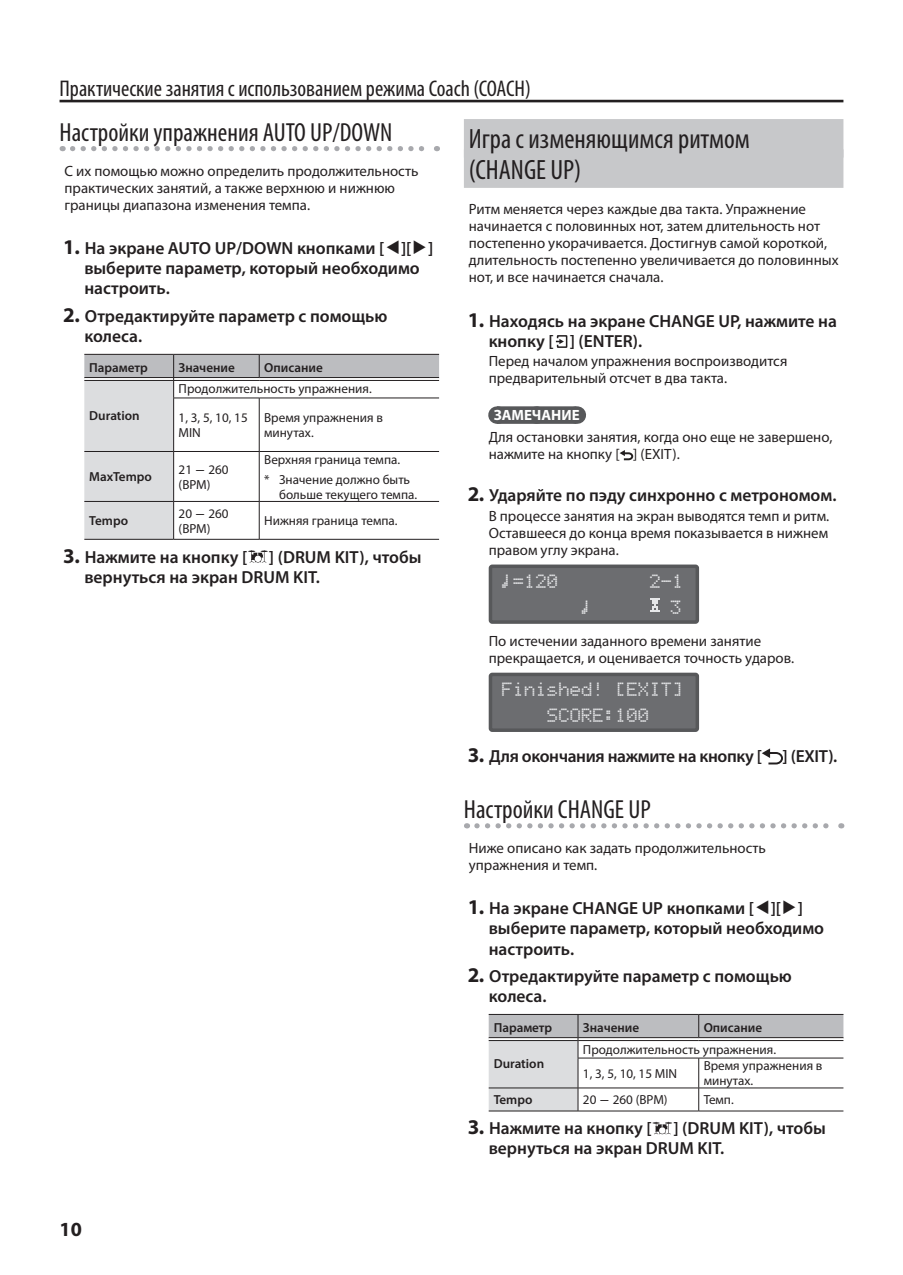
<style>
.page{position:relative;width:903px;height:1275px;background:#fff}
.page>*{position:absolute;margin:0;border:0;box-sizing:border-box;transform-origin:0 0}
.Head_3{font:condensed 28px/31.5px "Myriad Pro";color:#231f20}
.Head_4{font:condensed 26.25px "Myriad Pro";color:#231f20}
.t1{font:condensed 22.75px "Myriad Pro";color:#231f20}
.t2{font:700 20.12px "Myriad Pro";color:#231f20}
.t3{font:600 17.5px/20.1px "Myriad Pro";color:#231f20}
.t4{font:600 17.5px "Myriad Pro";letter-spacing:-.02em;color:#231f20}
.Screen{font:17.5px "Roland Owners Manual LCD";color:#e6e7e9}
.Body_lead{font:14.88px/17.2px "Myriad Pro";color:#231f20}
.Body{font:14.88px/17.2px "Myriad Pro";color:#231f20}
.Body_for_MEMO_NOTE{font:14.88px/17.2px "Myriad Pro";color:#231f20}
.Icon_MEMO{font:700 14.88px "Myriad Pro";color:#fff}
.Cell{font:13.12px/15px "Myriad Pro";color:#231f20}
.Cell_Header{font:600 13.12px "Myriad Pro";color:#231f20}
.s1{font-weight:700;font-size:21px}
.s2{font-family:"Roland Owners Manual 01 rev 1";font-weight:400}
.s3{font-family:"Arial Narrow"}
</style>
<div class="page">
<hr style="left:60px;top:100px;width:783px;height:2px;background:#231f20">
<svg style="left:73px;top:146px;width:364px;height:5px"></svg>
<hr style="left:84px;top:539px;width:90px;height:1px;background:#231f20">
<hr style="left:174px;top:539px;width:85px;height:1px;background:#231f20">
<hr style="left:259px;top:539px;width:180px;height:1px;background:#231f20">
<svg style="left:84px;top:354px;width:355px;height:185px"></svg>
<svg style="left:248px;top:550px;width:20px;height:13px"></svg>
<div style="left:464px;top:119px;width:379px;height:39px;background:#c7c8ca"></div>
<div style="left:464px;top:149px;width:379px;height:39px;background:#c7c8ca"></div>
<div style="left:497px;top:406px;width:79px;height:18px;background:#57585a"></div>
<svg style="left:537px;top:406px;width:19px;height:18px"></svg>
<svg style="left:576px;top:406px;width:1px;height:18px"></svg>
<svg style="left:477px;top:823px;width:352px;height:5px"></svg>
<svg style="left:555px;top:335px;width:13px;height:13px"></svg>
<svg style="left:619px;top:450px;width:15px;height:11px"></svg>
<div style="left:490px;top:566px;width:207px;height:56px;background:#6c6d70;border-radius:2px"></div>
<svg style="left:650px;top:598px;width:9px;height:14px"></svg>
<div style="left:489px;top:564px;width:210px;height:60px;border:4px solid #57585a;border-radius:2px"></div>
<div style="left:490px;top:674px;width:207px;height:56px;background:#6c6d70;border-radius:2px"></div>
<div style="left:489px;top:673px;width:210px;height:59px;border:4px solid #57585a;border-radius:2px"></div>
<svg style="left:762px;top:748px;width:21px;height:17px"></svg>
<hr style="left:489px;top:1111px;width:89px;height:1px;background:#231f20">
<hr style="left:578px;top:1111px;width:121px;height:1px;background:#231f20">
<hr style="left:699px;top:1111px;width:144px;height:1px;background:#231f20">
<svg style="left:489px;top:1014px;width:354px;height:97px"></svg>
<svg style="left:652px;top:1122px;width:20px;height:12px"></svg>
<h3 class="t1" style="left:60px;top:75px;width:473px">Практические занятия с использованием режима Coach (COACH)</h3>
<p class="Head_4" style="left:60px;top:116px;width:334px">Настройки упражнения AUTO UP/DOWN</p>
<p class="Body_lead" style="left:64px;top:162px;width:356px">С их помощью можно определить продолжительность практических занятий, а также верхнюю и нижнюю границы диапазона изменения темпа.</p>
<p class="t3" style="left:84px;top:238px;width:351px;text-indent:-21px"><span class="s1">1.</span> На экране AUTO UP/DOWN кнопками [<span class="s2">C</span>][<span class="s2">A</span>] выберите параметр, который необходимо настроить.</p>
<p class="t3" style="left:84px;top:306px;width:305px;text-indent:-21px"><span class="s1">2.</span> Отредактируйте параметр с помощью колеса.</p>
<p class="Cell_Header" style="left:89px;top:359px;width:60px">Параметр</p>
<p class="Cell_Header" style="left:179px;top:359px;width:58px">Значение</p>
<p class="Cell_Header" style="left:264px;top:359px;width:60px">Описание</p>
<p class="Cell_Header" style="left:89px;top:407px;width:52px">Duration</p>
<p class="Head_3" style="left:469px;top:122px;width:282px">Игра с изменяющимся ритмом (CHANGE UP)</p>
<p class="Body_lead" style="left:469px;top:200px;width:371px">Ритм меняется через каждые два такта. Упражнение начинается с половинных нот, затем длительность нот постепенно укорачивается. Достигнув самой короткой, длительность постепенно увеличивается до половинных нот, и все начинается сначала.</p>
<p class="t3" style="left:489px;top:310px;width:350px;text-indent:-21px"><span class="s1">1.</span> Находясь на экране CHANGE UP, нажмите на кнопку [ ] (ENTER).</p>
<p class="Body" style="left:489px;top:352px;width:300px">Перед началом упражнения воспроизводится предварительный отсчет в два такта.</p>
<p class="Icon_MEMO" style="left:494px;top:405px;width:87px">ЗАМЕЧАНИЕ</p>
<p class="Body_for_MEMO_NOTE" style="left:489px;top:428px;width:345px">Для остановки занятия, когда оно еще не завершено, нажмите на кнопку [ ] (EXIT).</p>
<p class="t3" style="left:468px;top:485px;width:369px"><span class="s1">2.</span> Ударяйте по пэду синхронно с метрономом.</p>
<p class="Body" style="left:489px;top:507px;width:342px;text-align:justify">В процессе занятия на экран выводятся темп и ритм.<br>Оставшееся до конца время показывается в нижнем правом углу экрана.</p>
<p class="Screen" style="left:502px;top:572px;width:58px">Ì=120</p>
<p class="Screen" style="left:650px;top:572px;width:36px">2-1</p>
<p class="Screen" style="left:582px;top:598px;width:13px">Ì</p>
<p class="Screen" style="left:671px;top:598px;width:13px">3</p>
<p class="Body" style="left:489px;top:632px;width:307px">По истечении заданного времени занятие прекращается, и оценивается точность ударов.</p>
<p class="Screen" style="left:502px;top:680px;width:183px">Finished! [EXIT]</p>
<p class="Screen" style="left:548px;top:706px;width:104px">SCORE:100</p>
<p class="t4" style="left:468px;top:745px;width:370px"><span class="s1">3.</span> Для окончания нажмите на кнопку [ ] (EXIT).</p>
<p class="Head_4" style="left:464px;top:794px;width:188px">Настройки CHANGE UP</p>
<p class="Body_lead" style="left:469px;top:839px;width:299px">Ниже описано как задать продолжительность упражнения и темп.</p>
<p class="t3" style="left:489px;top:898px;width:337px;text-indent:-21px"><span class="s1">1.</span> На экране CHANGE UP кнопками [<span class="s2">C</span>][<span class="s2">A</span>] выберите параметр, который необходимо настроить.</p>
<p class="t3" style="left:489px;top:966px;width:305px;text-indent:-21px"><span class="s1">2.</span> Отредактируйте параметр с помощью колеса.</p>
<p class="Cell_Header" style="left:494px;top:1019px;width:60px">Параметр</p>
<p class="Cell_Header" style="left:583px;top:1019px;width:58px">Значение</p>
<p class="Cell_Header" style="left:704px;top:1019px;width:60px">Описание</p>
<p class="Cell_Header" style="left:494px;top:1056px;width:52px">Duration</p>
<p class="Cell" style="left:179px;top:381px;width:195px">Продолжительность упражнения.</p>
<p class="Cell" style="left:179px;top:410px;width:71px">1, 3, 5, 10, 15<br>MIN</p>
<p class="Cell" style="left:264px;top:410px;width:120px">Время упражнения в минутах.</p>
<p class="Cell" style="left:264px;top:452px;width:137px">Верхняя граница темпа.</p>
<p class="Cell" style="left:279px;top:472px;width:140px;text-indent:-15px">* Значение должно быть больше текущего темпа.</p>
<p class="Cell_Header" style="left:89px;top:469px;width:64px">MaxTempo</p>
<p class="Cell" style="left:179px;top:462px;width:51px">21 <span class="s3">―</span> 260 (BPM)</p>
<p class="Cell_Header" style="left:89px;top:512px;width:40px">Tempo</p>
<p class="Cell" style="left:179px;top:506px;width:51px">20 <span class="s3">―</span> 260 (BPM)</p>
<p class="Cell" style="left:264px;top:513px;width:135px">Нижняя граница темпа.</p>
<p class="t3" style="left:84px;top:546px;width:339px;text-indent:-21px"><span class="s1">3.</span> Нажмите на кнопку [ ] (DRUM KIT), чтобы вернуться на экран DRUM KIT.</p>
<p class="Cell" style="left:583px;top:1041px;width:195px">Продолжительность упражнения.</p>
<p class="Cell" style="left:583px;top:1066px;width:96px">1, 3, 5, 10, 15 MIN</p>
<p class="Cell" style="left:704px;top:1058px;width:120px">Время упражнения в минутах.</p>
<p class="t2" style="left:60px;top:1216px;width:24px">10</p>
<p class="Cell_Header" style="left:494px;top:1092px;width:40px">Tempo</p>
<p class="Cell" style="left:583px;top:1092px;width:86px">20 <span class="s3">―</span> 260 (BPM)</p>
<p class="Cell" style="left:704px;top:1092px;width:32px">Темп.</p>
<p class="t3" style="left:489px;top:1118px;width:339px;text-indent:-21px"><span class="s1">3.</span> Нажмите на кнопку [ ] (DRUM KIT), чтобы вернуться на экран DRUM KIT.</p>
</div>
